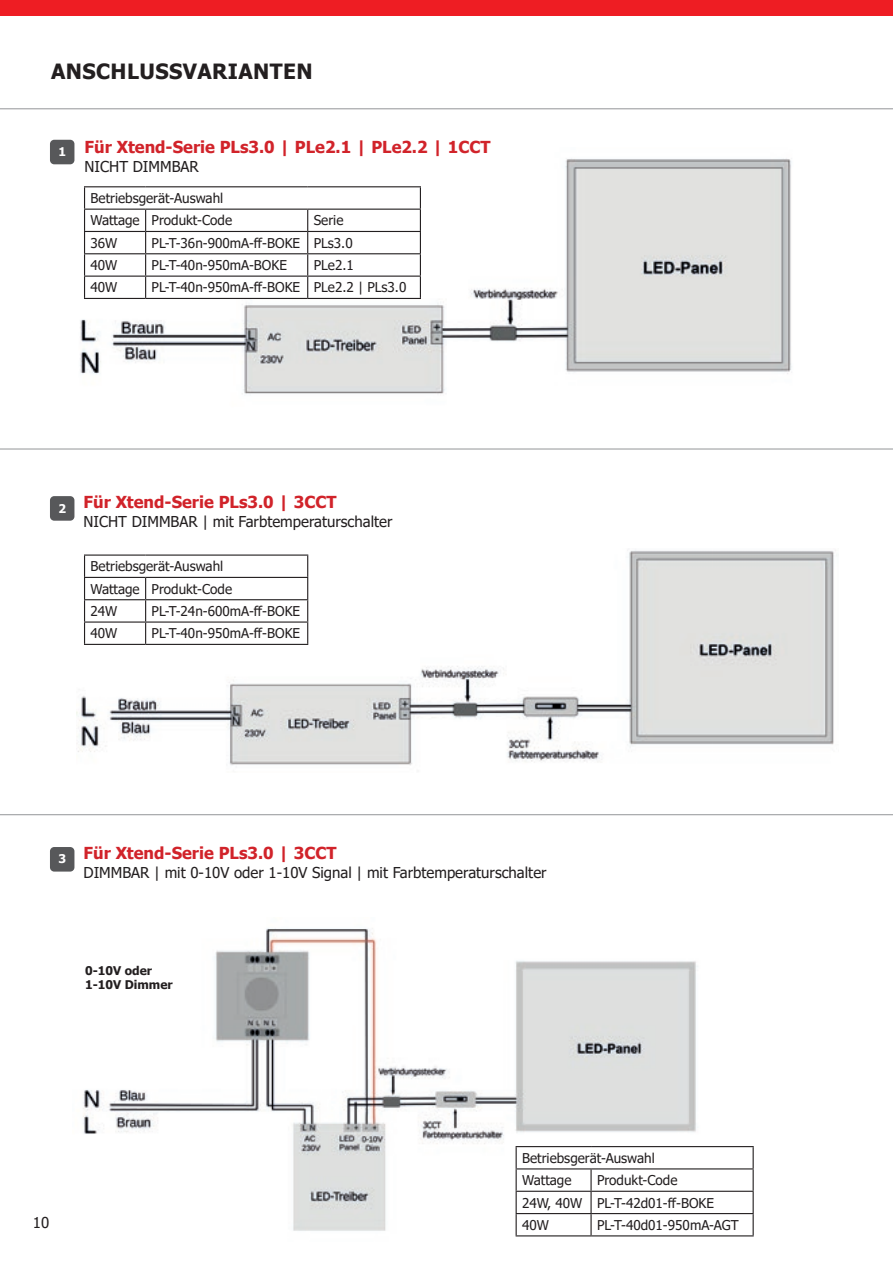
<style>
.page{position:relative;width:893px;height:1263px;background:#fff}
.page>*{position:absolute;margin:0;border:0;box-sizing:border-box;transform-origin:0 0}
.t1{font:700 21px "Tahoma";letter-spacing:.02em;color:#231f20}
.t2{font:700 16.5px "Tahoma";color:#d1232a}
.t3{font:15px "Tahoma";color:#231f20}
.t4{font:13.5px/22.4px "Tahoma";color:#231f20}
.t5{font:700 12px/14.4px "Tahoma";color:#231f20}
.t6{font:700 12px "Tahoma";color:#fff}
</style>
<div class="page">
<img style="left:77px;top:550px;width:759px;height:215px">
<div style="left:50px;top:496px;width:24px;height:25px;background:#57585a;border-radius:4px"></div>
<img style="left:59px;top:148px;width:733px;height:246px">
<div style="left:50px;top:140px;width:24px;height:24px;background:#57585a;border-radius:4px"></div>
<img style="left:83px;top:928px;width:628px;height:309px">
<div style="left:50px;top:847px;width:24px;height:24px;background:#57585a;border-radius:4px"></div>
<hr style="left:0;top:449px;width:893px;height:1px;background:#939598">
<hr style="left:0;top:814px;width:893px;height:1px;background:#939598">
<hr style="left:0;top:108px;width:893px;height:1px;background:#939598">
<hr style="left:84px;top:186px;width:62px;height:1px;background:#231f20">
<hr style="left:146px;top:186px;width:162px;height:1px;background:#231f20">
<hr style="left:308px;top:186px;width:113px;height:1px;background:#231f20">
<hr style="left:84px;top:209px;width:62px;height:1px;background:#231f20">
<hr style="left:146px;top:209px;width:162px;height:1px;background:#231f20">
<hr style="left:308px;top:209px;width:113px;height:1px;background:#231f20">
<hr style="left:84px;top:231px;width:62px;height:1px;background:#231f20">
<hr style="left:146px;top:231px;width:162px;height:1px;background:#231f20">
<hr style="left:308px;top:231px;width:113px;height:1px;background:#231f20">
<hr style="left:84px;top:253px;width:62px;height:1px;background:#231f20">
<hr style="left:146px;top:253px;width:162px;height:1px;background:#231f20">
<hr style="left:308px;top:253px;width:113px;height:1px;background:#231f20">
<hr style="left:84px;top:276px;width:62px;height:1px;background:#231f20">
<svg style="left:84px;top:187px;width:1px;height:111px"></svg>
<hr style="left:146px;top:276px;width:162px;height:1px;background:#231f20">
<svg style="left:145px;top:210px;width:1px;height:88px"></svg>
<hr style="left:308px;top:276px;width:113px;height:1px;background:#231f20">
<svg style="left:307px;top:210px;width:1px;height:88px"></svg>
<svg style="left:420px;top:187px;width:1px;height:111px"></svg>
<hr style="left:84px;top:298px;width:62px;height:1px;background:#231f20">
<hr style="left:146px;top:298px;width:162px;height:1px;background:#231f20">
<hr style="left:308px;top:298px;width:113px;height:1px;background:#231f20">
<hr style="left:84px;top:554px;width:62px;height:2px;background:#231f20">
<hr style="left:146px;top:554px;width:162px;height:2px;background:#231f20">
<hr style="left:84px;top:577px;width:62px;height:1px;background:#231f20">
<hr style="left:146px;top:577px;width:162px;height:1px;background:#231f20">
<hr style="left:84px;top:599px;width:62px;height:1px;background:#231f20">
<hr style="left:146px;top:599px;width:162px;height:1px;background:#231f20">
<hr style="left:84px;top:621px;width:62px;height:2px;background:#231f20">
<svg style="left:84px;top:556px;width:1px;height:88px"></svg>
<hr style="left:146px;top:621px;width:162px;height:2px;background:#231f20">
<svg style="left:145px;top:578px;width:1px;height:66px"></svg>
<svg style="left:307px;top:556px;width:1px;height:88px"></svg>
<hr style="left:84px;top:644px;width:62px;height:1px;background:#231f20">
<hr style="left:146px;top:644px;width:162px;height:1px;background:#231f20">
<hr style="left:516px;top:1146px;width:75px;height:1px;background:#231f20">
<hr style="left:591px;top:1146px;width:163px;height:1px;background:#231f20">
<hr style="left:516px;top:1168px;width:75px;height:1px;background:#231f20">
<hr style="left:591px;top:1168px;width:163px;height:1px;background:#231f20">
<hr style="left:590px;top:1169px;width:2px;height:22px;background:#231f20">
<hr style="left:516px;top:1191px;width:75px;height:1px;background:#231f20">
<hr style="left:591px;top:1191px;width:163px;height:1px;background:#231f20">
<hr style="left:590px;top:1192px;width:2px;height:21px;background:#231f20">
<hr style="left:516px;top:1213px;width:75px;height:1px;background:#231f20">
<svg style="left:516px;top:1147px;width:1px;height:88px"></svg>
<hr style="left:591px;top:1213px;width:163px;height:1px;background:#231f20">
<hr style="left:590px;top:1214px;width:2px;height:21px;background:#231f20">
<svg style="left:753px;top:1147px;width:1px;height:88px"></svg>
<hr style="left:516px;top:1235px;width:75px;height:1px;background:#231f20">
<hr style="left:591px;top:1235px;width:163px;height:1px;background:#231f20">
<div style="left:0;top:0;width:893px;height:15px;background:#ee1d23"></div>
<h1 class="t1" style="left:51px;top:56px;width:263px">ANSCHLUSSVARIANTEN</h1>
<p class="t6" style="left:58px;top:143px;width:9px">1</p>
<p class="t2" style="left:85px;top:135px;width:407px">Für Xtend-Serie PLs3.0 | PLe2.1 | PLe2.2 | 1CCT</p>
<p class="t3" style="left:85px;top:157px;width:116px">NICHT DIMMBAR</p>
<p class="t4" style="left:91px;top:188px;width:143px">Betriebsgerät-Auswahl<br>Wattage Produkt-Code</p>
<p class="t4" style="left:314px;top:210px;width:31px">Serie</p>
<p class="t4" style="left:91px;top:232px;width:28px">36W</p>
<p class="t4" style="left:152px;top:232px;width:203px">PL-T-36n-900mA-ff-BOKE PLs3.0</p>
<p class="t4" style="left:91px;top:255px;width:28px">40W</p>
<p class="t4" style="left:152px;top:255px;width:137px">PL-T-40n-950mA-BOKE</p>
<p class="t4" style="left:314px;top:255px;width:42px">PLe2.1</p>
<p class="t4" style="left:91px;top:277px;width:28px">40W</p>
<p class="t4" style="left:152px;top:277px;width:256px">PL-T-40n-950mA-ff-BOKE PLe2.2 | PLs3.0</p>
<p class="t6" style="left:58px;top:500px;width:9px">2</p>
<p class="t2" style="left:84px;top:490px;width:254px">Für Xtend-Serie PLs3.0 | 3CCT</p>
<p class="t3" style="left:84px;top:512px;width:310px">NICHT DIMMBAR | mit Farbtemperaturschalter</p>
<p class="t4" style="left:91px;top:556px;width:143px">Betriebsgerät-Auswahl<br>Wattage Produkt-Code<br>24W</p>
<p class="t4" style="left:152px;top:601px;width:150px">PL-T-24n-600mA-ff-BOKE</p>
<p class="t4" style="left:91px;top:623px;width:28px">40W</p>
<p class="t4" style="left:152px;top:623px;width:150px">PL-T-40n-950mA-ff-BOKE</p>
<p class="t6" style="left:58px;top:851px;width:9px">3</p>
<p class="t2" style="left:84px;top:841px;width:254px">Für Xtend-Serie PLs3.0 | 3CCT</p>
<p class="t3" style="left:84px;top:863px;width:465px">DIMMBAR | mit 0-10V oder 1-10V Signal | mit Farbtemperaturschalter</p>
<p class="t5" style="left:85px;top:963px;width:89px">0-10V oder<br>1-10V Dimmer</p>
<p class="t4" style="left:522px;top:1147px;width:134px">Betriebsgerät-Auswahl<br>Wattage</p>
<p class="t4" style="left:522px;top:1170px;width:193px;text-indent:75px">Produkt-Code<br>24W, 40W PL-T-42d01-ff-BOKE</p>
<p class="t3" style="left:33px;top:1212px;width:18px">10</p>
<p class="t4" style="left:522px;top:1214px;width:28px">40W</p>
<p class="t4" style="left:597px;top:1214px;width:143px">PL-T-40d01-950mA-AGT</p>
</div>
